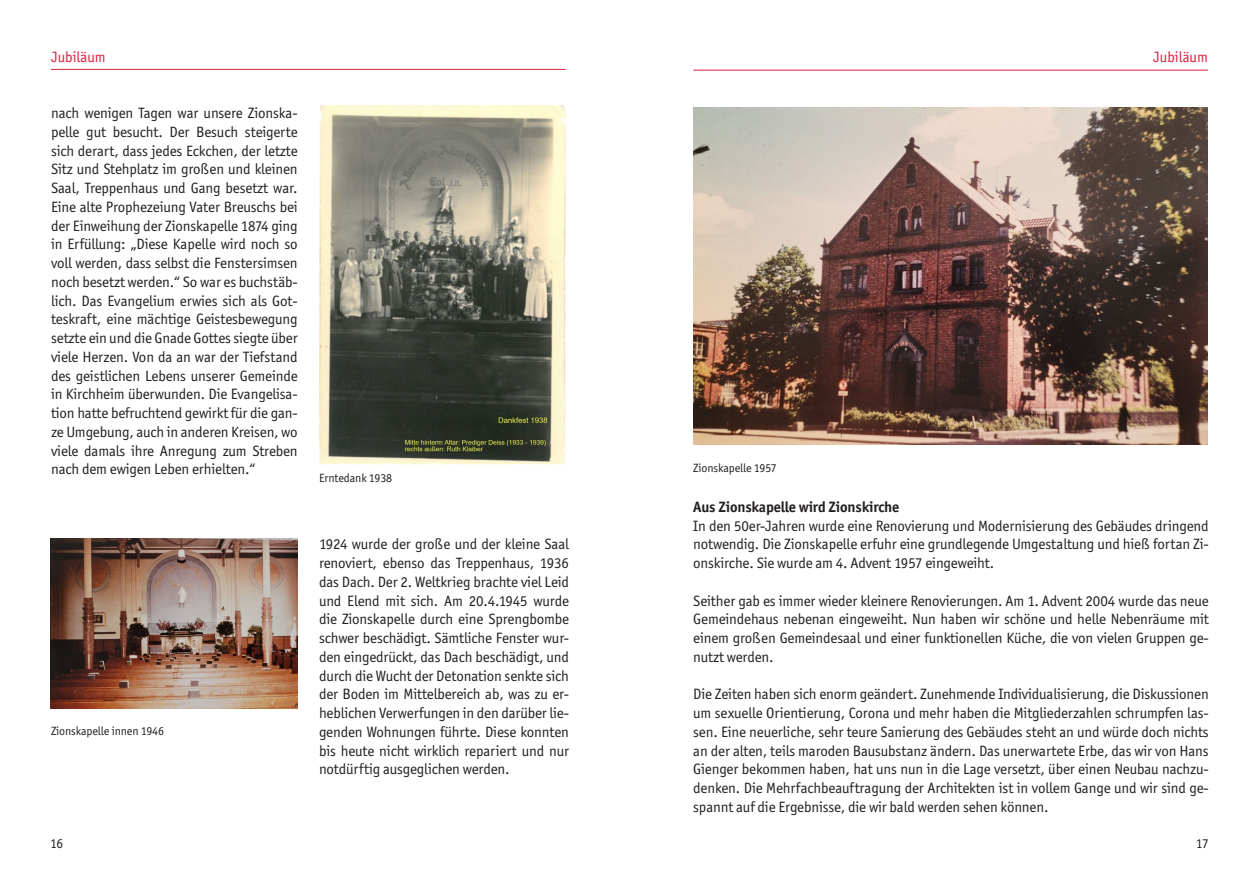
<style>
.page{position:relative;width:1259px;height:893px;background:#fff}
.page>*{position:absolute;margin:0;border:0;box-sizing:border-box;transform-origin:0 0}
.t1{font:15px/18.8px "Officina Sans ITC Std";letter-spacing:-.01em;color:#231f20;text-align:justify}
.t2{font:700 15px "Officina Sans ITC Std";letter-spacing:-.01em;color:#231f20}
.t3{font:15px "Officina Sans ITC Std";color:#da1f3d}
.t4{font:13.5px "Officina Sans ITC Std";color:#231f20}
.t5{font:12px "Officina Sans ITC Std";letter-spacing:-.01em;color:#231f20}
</style>
<div class="page">
<hr style="left:51px;top:69px;width:515px;height:1px;background:#da1f3d">
<hr style="left:693px;top:70px;width:515px;height:1px;background:#da1f3d">
<img style="left:319px;top:105px;width:247px;height:360px">
<img style="left:50px;top:539px;width:248px;height:170px">
<img style="left:693px;top:107px;width:515px;height:338px">
<p class="t3" style="left:51px;top:48px;width:56px">Jubiläum</p>
<p class="t3" style="left:1153px;top:48px;width:56px">Jubiläum</p>
<p class="t1" style="left:51px;top:104px;width:248px">nach wenigen Tagen war unsere Zionska&shy;pelle gut besucht. Der Besuch steigerte sich derart, dass jedes Eckchen, der letzte Sitz und Stehplatz im großen und kleinen Saal, Treppenhaus und Gang besetzt war.<br>Eine alte Prophezeiung Vater Breuschs bei der Einweihung der Zionskapelle 1874 ging in Erfüllung: „Diese Kapelle wird noch so voll werden, dass selbst die Fenstersimsen noch besetzt werden.“ So war es buchstäb&shy;lich. Das Evangelium erwies sich als Got&shy;teskraft, eine mächtige Geistesbewegung setzte ein und die Gnade Gottes siegte über viele Herzen. Von da an war der Tiefstand des geistlichen Lebens unserer Gemeinde in Kirchheim überwunden. Die Evangelisa&shy;tion hatte befruchtend gewirkt für die gan&shy;ze Umgebung, auch in anderen Kreisen, wo viele damals ihre Anregung zum Streben nach dem ewigen Leben erhielten.“</p>
<p class="t5" style="left:319px;top:471px;width:75px">Erntedank 1938</p>
<p class="t5" style="left:51px;top:724px;width:115px">Zionskapelle innen 1946</p>
<p class="t1" style="left:319px;top:535px;width:252px">1924 wurde der große und der kleine Saal renoviert, ebenso das Treppenhaus, 1936 das Dach. Der 2. Weltkrieg brachte viel Leid und Elend mit sich. Am 20.4.1945 wurde die Zionskapelle durch eine Sprengbombe schwer beschädigt. Sämtliche Fenster wur&shy;den eingedrückt, das Dach beschädigt, und durch die Wucht der Detonation senkte sich der Boden im Mittelbereich ab, was zu er&shy;heblichen Verwerfungen in den darüber lie&shy;genden Wohnungen führte. Diese konnten bis heute nicht wirklich repariert und nur notdürftig ausgeglichen werden.</p>
<p class="t5" style="left:693px;top:461px;width:85px">Zionskapelle 1957</p>
<p class="t2" style="left:693px;top:497px;width:208px">Aus Zionskapelle wird Zionskirche</p>
<p class="t1" style="left:693px;top:516px;width:517px">In den 50er-Jahren wurde eine Renovierung und Modernisierung des Gebäudes dringend notwendig. Die Zionskapelle erfuhr eine grundlegende Umgestaltung und hieß fortan Zi&shy;onskirche. Sie wurde am 4. Advent 1957 eingeweiht.</p>
<p class="t1" style="left:693px;top:591px;width:517px">Seither gab es immer wieder kleinere Renovierungen. Am 1. Advent 2004 wurde das neue Gemeindehaus nebenan eingeweiht. Nun haben wir schöne und helle Nebenräume mit einem großen Gemeindesaal und einer funktionellen Küche, die von vielen Gruppen ge&shy;nutzt werden.</p>
<p class="t1" style="left:693px;top:685px;width:517px">Die Zeiten haben sich enorm geändert. Zunehmende Individualisierung, die Diskussionen um sexuelle Orientierung, Corona und mehr haben die Mitgliederzahlen schrumpfen las&shy;sen. Eine neuerliche, sehr teure Sanierung des Gebäudes steht an und würde doch nichts an der alten, teils maroden Bausubstanz ändern. Das unerwartete Erbe, das wir von Hans Gienger bekommen haben, hat uns nun in die Lage versetzt, über einen Neubau nachzu&shy;denken. Die Mehrfachbeauftragung der Architekten ist in vollem Gange und wir sind ge&shy;spannt auf die Ergebnisse, die wir bald werden sehen können.</p>
<p class="t4" style="left:50px;top:836px;width:15px">16</p>
<p class="t4" style="left:1195px;top:836px;width:14px">17</p>
</div>
